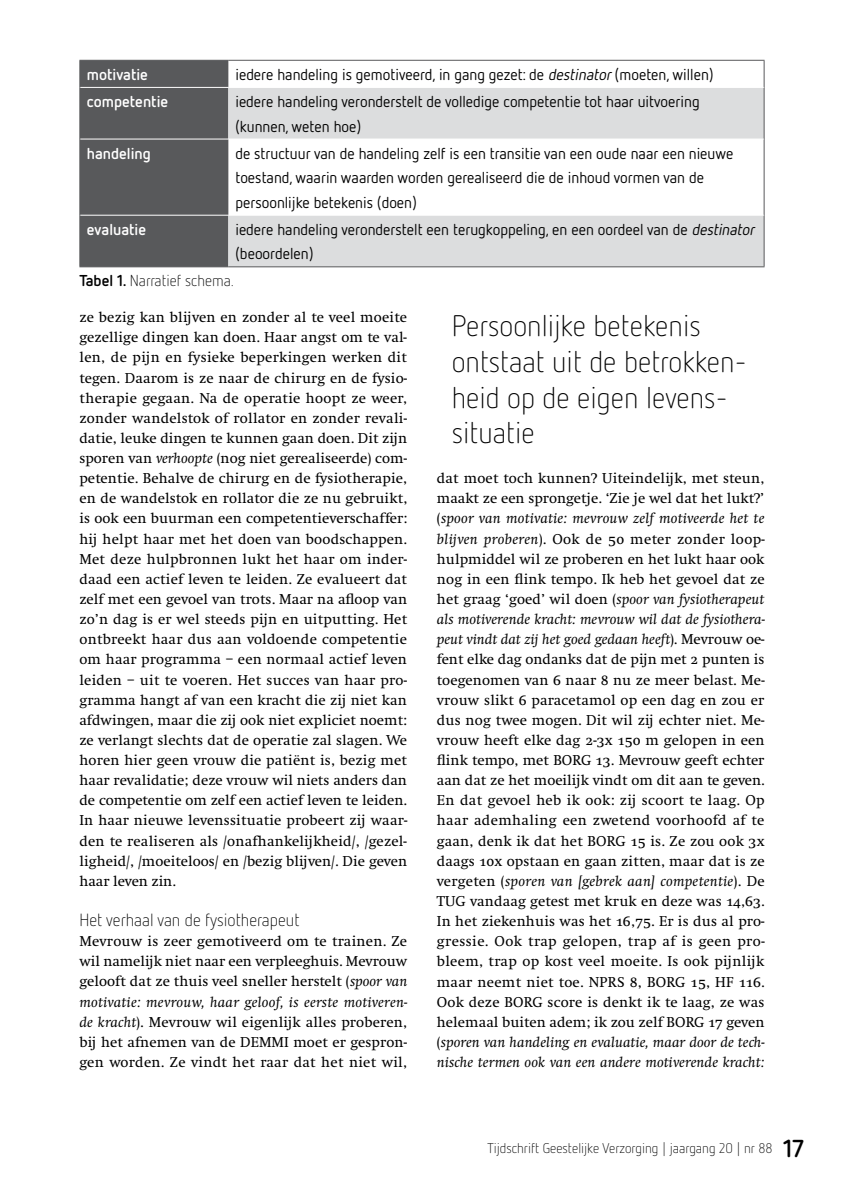
<style>
.page{position:relative;width:844px;height:1191px;background:#fff}
.page>*{position:absolute;margin:0;border:0;box-sizing:border-box;transform-origin:0 0}
.t1{font:300 29.75px/35.7px "Netto OT";color:#000}
.t2{font:300 17.5px "Netto OT";color:#000}
.t3{font:15.75px/24.5px "Netto OT";color:#000}
.t4{font:700 15.75px "Netto OT";color:#fff}
.t5{font:300 15.75px "Netto OT";color:#000}
.t6{font:14.88px/20.1px "Swift ISE";color:#000;text-align:justify}
.t7{font:300 14px "Netto OT";color:#000}
.s1{font-style:italic}
.s2{font-weight:700}
.s3{font-weight:700;font-size:24.5px}
</style>
<div class="page">
<svg style="left:228px;top:88px;width:535px;height:178px;fill:#dcddde"></svg>
<hr style="left:228px;top:60px;width:536px;height:1px;background:#58595b">
<hr style="left:228px;top:266px;width:536px;height:1px;background:#58595b">
<div style="left:79px;top:60px;width:149px;height:207px;background:#58595b"></div>
<svg style="left:763px;top:61px;width:1px;height:26px"></svg>
<hr style="left:79px;top:87px;width:1px;height:52px;background:#58595b">
<hr style="left:763px;top:87px;width:1px;height:52px;background:#58595b">
<hr style="left:79px;top:139px;width:1px;height:76px;background:#58595b">
<hr style="left:763px;top:139px;width:1px;height:76px;background:#58595b">
<hr style="left:79px;top:215px;width:1px;height:51px;background:#58595b">
<hr style="left:763px;top:215px;width:1px;height:51px;background:#58595b">
<hr style="left:80px;top:87px;width:148px;height:1px;background:#fff">
<hr style="left:80px;top:139px;width:148px;height:1px;background:#fff">
<hr style="left:228px;top:139px;width:535px;height:1px;background:#fff">
<hr style="left:80px;top:215px;width:148px;height:1px;background:#fff">
<hr style="left:228px;top:215px;width:535px;height:1px;background:#fff">
<p class="t4" style="left:87px;top:64px;width:63px">motivatie</p>
<p class="t3" style="left:235px;top:62px;width:479px">iedere handeling is gemotiveerd, in gang gezet: de <span class="s1">destinator</span>(moeten, willen)</p>
<p class="t4" style="left:87px;top:92px;width:83px">competentie</p>
<p class="t3" style="left:235px;top:89px;width:465px">iedere handeling veronderstelt de volledige competentie tot haar uitvoering (kunnen, weten hoe)</p>
<p class="t4" style="left:87px;top:143px;width:65px">handeling</p>
<p class="t3" style="left:235px;top:141px;width:499px">de structuur van de handeling zelf is een transitie van een oude naar een nieuwe toestand, waarin waarden worden gerealiseerd die de inhoud vormen van de persoonlijke betekenis (doen)</p>
<p class="t4" style="left:87px;top:219px;width:61px">evaluatie</p>
<p class="t3" style="left:235px;top:217px;width:524px">iedere handeling veronderstelt een terugkoppeling, en een oordeel van de <span class="s1">destinator </span>(beoordelen)</p>
<p class="t5" style="left:79px;top:270px;width:159px"><span class="s2">Tabel 1.</span> Narratief schema.</p>
<h1 class="t1" style="left:451px;top:307px;width:296px">Persoonlijke betekenis ontstaat uit de betrokken&shy;heid op de eigen levens&shy;situatie</h1>
<p class="t6" style="left:79px;top:307px;width:329px">ze bezig kan blijven en zonder al te veel moeite gezellige dingen kan doen. Haar angst om te val&shy;len, de pijn en fysieke beperkingen werken dit tegen. Daarom is ze naar de chirurg en de fysio&shy;therapie gegaan. Na de operatie hoopt ze weer, zonder wandelstok of rollator en zonder revali&shy;datie, leuke dingen te kunnen gaan doen. Dit zijn sporen van <span class="s1">verhoopte</span> (nog niet gerealiseerde) com&shy;petentie. Behalve de chirurg en de fysiotherapie, en de wandelstok en rollator die ze nu gebruikt, is ook een buurman een competentieverschaffer: hij helpt haar met het doen van boodschappen.<br>Met deze hulpbronnen lukt het haar om inder&shy;daad een actief leven te leiden. Ze evalueert dat zelf met een gevoel van trots. Maar na afloop van zo’n dag is er wel steeds pijn en uitputting. Het ontbreekt haar dus aan voldoende competentie om haar programma – een normaal actief leven leiden – uit te voeren. Het succes van haar pro&shy;gramma hangt af van een kracht die zij niet kan afdwingen, maar die zij ook niet expliciet noemt: ze verlangt slechts dat de operatie zal slagen. We horen hier geen vrouw die patiënt is, bezig met haar revalidatie; deze vrouw wil niets anders dan de competentie om zelf een actief leven te leiden.<br>In haar nieuwe levenssituatie probeert zij waar&shy;den te realiseren als /onafhankelijkheid/, /gezel&shy;ligheid/, /moeiteloos/ en /bezig blijven/. Die geven haar leven zin.</p>
<p class="t2" style="left:79px;top:909px;width:221px">Het verhaal van de fysiotherapeut</p>
<p class="t6" style="left:79px;top:931px;width:329px">Mevrouw is zeer gemotiveerd om te trainen. Ze wil namelijk niet naar een verpleeghuis. Mevrouw gelooft dat ze thuis veel sneller herstelt (<span class="s1">spoor van motivatie: mevrouw, haar geloof, is eerste motiveren&shy;de kracht</span>). Mevrouw wil eigenlijk alles proberen, bij het afnemen van de DEMMI moet er gespron&shy;gen worden. Ze vindt het raar dat het niet wil,</p>
<p class="t6" style="left:437px;top:468px;width:329px">dat moet toch kunnen? Uiteindelijk, met steun, maakt ze een sprongetje. ‘Zie je wel dat het lukt?’ (<span class="s1">spoor van motivatie: mevrouw zelf motiveerde het te blijven proberen</span>). Ook de 50 meter zonder loop&shy;hulpmiddel wil ze proberen en het lukt haar ook nog in een flink tempo. Ik heb het gevoel dat ze het graag ‘goed’ wil doen (<span class="s1">spoor van fysiotherapeut als motiverende kracht: mevrouw wil dat de fysiothera&shy;peut vindt dat zij het goed gedaan heeft</span>). Mevrouw oe&shy;fent elke dag ondanks dat de pijn met 2 punten is toegenomen van 6 naar 8 nu ze meer belast. Me&shy;vrouw slikt 6 paracetamol op een dag en zou er dus nog twee mogen. Dit wil zij echter niet. Me&shy;vrouw heeft elke dag 2-3x 150 m gelopen in een flink tempo, met BORG 13. Mevrouw geeft echter aan dat ze het moeilijk vindt om dit aan te geven.<br>En dat gevoel heb ik ook: zij scoort te laag. Op haar ademhaling een zwetend voorhoofd af te gaan, denk ik dat het BORG 15 is. Ze zou ook 3x daags 10x opstaan en gaan zitten, maar dat is ze vergeten (<span class="s1">sporen van [gebrek aan] competentie</span>). De TUG vandaag getest met kruk en deze was 14,63.<br>In het ziekenhuis was het 16,75. Er is dus al pro&shy;gressie. Ook trap gelopen, trap af is geen pro&shy;bleem, trap op kost veel moeite. Is ook pijnlijk maar neemt niet toe. NPRS 8, BORG 15, HF 116.<br>Ook deze BORG score is denkt ik te laag, ze was helemaal buiten adem; ik zou zelf BORG 17 geven (<span class="s1">sporen van handeling en evaluatie, maar door de tech&shy;nische termen ook van een andere motiverende kracht:</span></p>
<p class="t7" style="left:487px;top:1139px;width:318px">Tijdschrift Geestelijke Verzorging | jaargang 20 | nr 88 <span class="s3">17</span></p>
</div>
